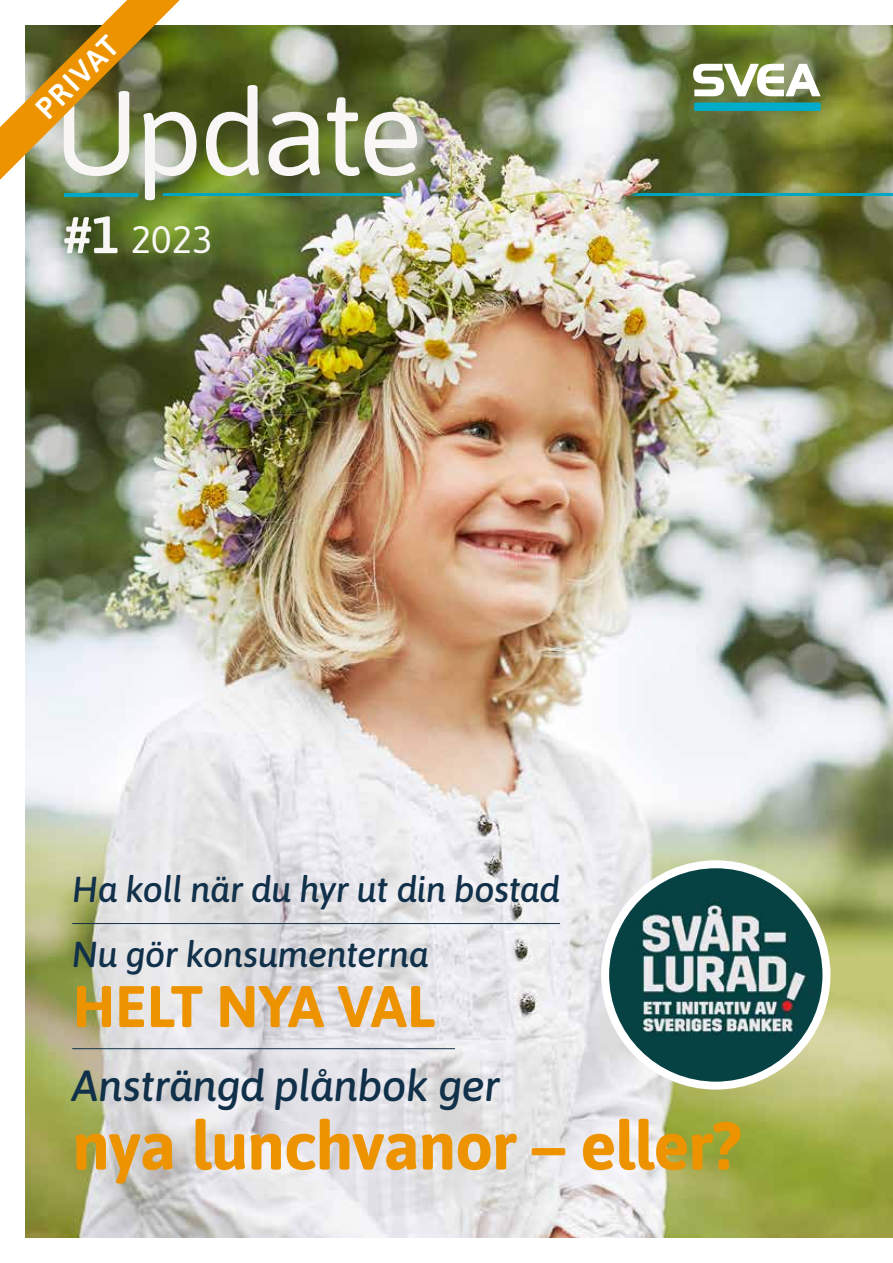
<style>
.page{position:relative;width:893px;height:1263px;background:#fff}
.page>*{position:absolute;margin:0;border:0;box-sizing:border-box;transform-origin:0 0}
.t1{font:700 67.5px "Asap";letter-spacing:-.02em;color:#ee9300}
.t2{font:700 58.5px "Asap";letter-spacing:-.01em;color:#ee9300}
.t3{font:italic 500 43.5px "Asap";letter-spacing:-.015em;color:#11304a}
.t4{font:38.25px "Asap";color:#f8f7f6}
.t5{font:italic 500 36px/65.1px "Asap";letter-spacing:-.015em;color:#11304a}
.t6{font:600 30px "Asap";color:#fff}
.s1{font-weight:600;font-size:52.5px}
</style>
<div class="page">
<img style="left:26px;top:26px;width:867px;height:1211px">
<svg style="left:628px;top:193px;width:265px;height:3px"></svg>
<svg style="left:0;top:0;width:417px;height:200px"></svg>
<svg style="left:693px;top:64px;width:128px;height:32px"></svg>
<div style="left:694px;top:102px;width:127px;height:9px;background:#00acc9;border-radius:2px"></div>
<hr style="left:72px;top:923px;width:488px;height:1px;background:#11304a">
<hr style="left:72px;top:1048px;width:383px;height:1px;background:#11304a">
<svg style="left:605px;top:864px;width:221px;height:221px;background:#2f6162"></svg>
<img style="left:609px;top:880px;width:213px;height:176px">
<div style="left:601px;top:860px;width:229px;height:229px;border:8px solid #fff;border-radius:50%"></div>
<p class="t6" style="left:26px;top:99px;width:105px;rotate:-45deg">PRIVAT</p>
<p class="t4" style="left:64px;top:213px;width:150px"><span class="s1">#1</span> 2023</p>
<p class="t5" style="left:72px;top:855px;width:489px">Ha koll när du hyr ut din bostad<br>Nu gör konsumenterna</p>
<h2 class="t2" style="left:73px;top:965px;width:364px">HELT NYA VAL</h2>
<p class="t3" style="left:72px;top:1056px;width:429px">Ansträngd plånbok ger</p>
<h1 class="t1" style="left:72px;top:1098px;width:670px">nya lunchvanor – eller?</h1>
</div>
